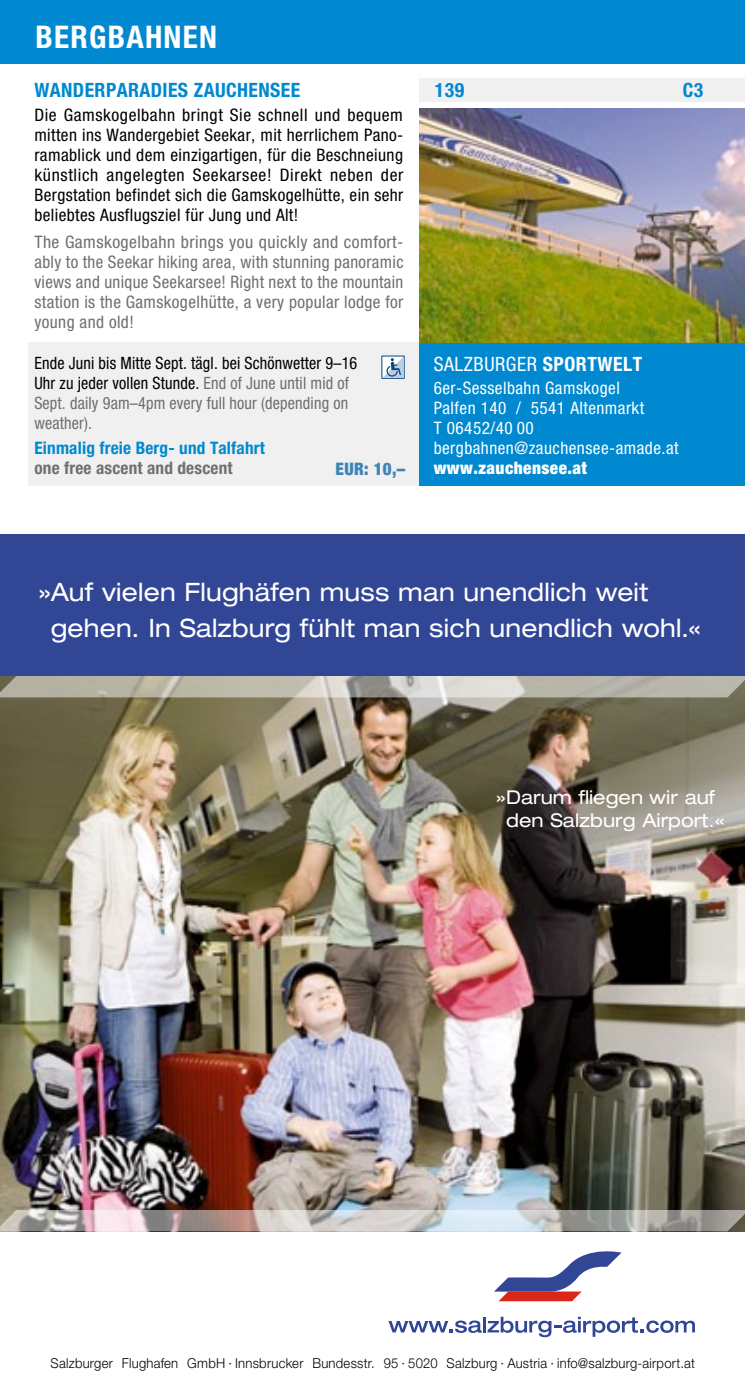
<style>
.page{position:relative;width:745px;height:1382px;background:#fff}
.page>*{position:absolute;margin:0;border:0;box-sizing:border-box;transform-origin:0 0}
.t1{font:700 condensed 31.25px "Helvetica Neue LT Std";letter-spacing:.04em;color:#fff}
.t2{font:expanded 25.25px/35.8px "Helvetica Neue LT";letter-spacing:.01em;color:#fff;scale:.95 1}
.t3{font:700 condensed 19.75px "Helvetica Neue LT Std";letter-spacing:.02em;color:#0089d0}
.t4{font:condensed 19.75px "Helvetica Neue LT Std";color:#fff}
.t5{font:700 condensed 19.75px "Helvetica Neue LT Std";color:#fff}
.t6{font:expanded 19px/22.8px "Helvetica Neue LT";color:#fff;text-align:center}
.t7{font:condensed 17.25px/20px "Helvetica Neue LT Std";letter-spacing:.025em;color:#000;text-align:justify}
.t8{font:condensed 17.25px/20px "Helvetica Neue LT Std";letter-spacing:.025em;color:#6f6f6f;text-align:justify}
.t9{font:condensed 17.25px/20px "Helvetica Neue LT Std";letter-spacing:.025em;color:#fff}
.t10{font:700 condensed 17.25px "Helvetica Neue LT Std";letter-spacing:.01em;color:#0089d0}
.t11{font:700 condensed 17.25px "Helvetica Neue LT Std";letter-spacing:.01em;color:#6f6f6f}
.t12{font:900 condensed 17.25px "Helvetica Neue LT Std";letter-spacing:.025em;color:#fff}
.t13{font:900 condensed 17.25px "Helvetica Neue LT Std";color:#3e84b5}
.t14{font:condensed 17px/20px "Helvetica Neue LT Std";letter-spacing:.01em;color:#6f6f6f;scale:.95 1}
.t15{font:300 13.75px "Helvetica Neue LT";letter-spacing:.02em;color:#000;scale:.95 1}
.s1{color:#000}
</style>
<div class="page">
<div style="left:29px;top:342px;width:399px;height:143px;background:#f0f0f0"></div>
<div style="left:0;top:0;width:744px;height:64px;background:#0089d0"></div>
<div style="left:419px;top:78px;width:325px;height:23px;background:#f0f0f0"></div>
<img style="left:419px;top:108px;width:325px;height:235px">
<div style="left:419px;top:343px;width:325px;height:142px;background:#0089d0"></div>
<img style="left:0;top:697px;width:744px;height:513px">
<div style="left:0;top:535px;width:744px;height:141px;background:#324696"></div>
<svg style="left:494px;top:1251px;width:127px;height:50px"></svg>
<svg style="left:388px;top:1317px;width:306px;height:20px"></svg>
<svg style="left:0;top:676px;width:744px;height:21px"></svg>
<svg style="left:0;top:1210px;width:744px;height:21px"></svg>
<svg style="left:381px;top:356px;width:23px;height:23px"></svg>
<svg style="left:382px;top:357px;width:21px;height:21px"></svg>
<h1 class="t1" style="left:35px;top:18px;width:183px">BERGBAHNEN</h1>
<p class="t3" style="left:34px;top:79px;width:28px">Wander</p>
<p class="t3" style="left:106px;top:79px;width:23px">parad</p>
<p class="t3" style="left:162px;top:79px;width:126px">ies Zauchensee</p>
<p class="t3" style="left:434px;top:79px;width:31px">139</p>
<p class="t3" style="left:682px;top:79px;width:22px">C 3</p>
<p class="t7" style="left:34px;top:104px;width:370px">Die Gamskogelbahn bringt Sie schnell und bequem mitten ins Wandergebiet Seekar, mit herrlichem Pano&shy;ramablick und dem einzigartigen, für die Beschneiung künstlich angelegten Seekarsee! Direkt neben der Bergstation befindet sich die Gamskogelhütte, ein sehr beliebtes Ausflugsziel für Jung und Alt!</p>
<p class="t8" style="left:34px;top:231px;width:370px">The Gamskogelbahn brings you quickly and comfort&shy;ably to the Seekar hiking area, with stunning panoramic views and unique Seekarsee! Right next to the mountain station is the Gamskogelhütte, a very popular lodge for young and old!</p>
<p class="t14" style="left:34px;top:352px;width:341px"><span class="s1">Ende Juni bis Mitte Sept. tägl. bei Schönwetter 9–16<br>Uhr zu jeder vollen Stunde.</span> End of June until mid of Sept. daily 9am–4pm every full hour (depending on weather).</p>
<p class="t10" style="left:34px;top:438px;width:232px">Einmalig freie Berg- und Talfahrt</p>
<p class="t11" style="left:34px;top:458px;width:199px">one free ascent and descent</p>
<p class="t13" style="left:335px;top:458px;width:71px">EUR: 10,–</p>
<p class="t4" style="left:433px;top:352px;width:22px">Salzburger</p>
<p class="t5" style="left:542px;top:352px;width:45px">Sportwelt</p>
<p class="t9" style="left:433px;top:378px;width:246px">6er-Sesselbahn Gamskogel<br>Palfen 140 / 5541 Altenmarkt<br>T 06452/40 00 bergbahnen@zauchensee-amade.at</p>
<p class="t12" style="left:433px;top:458px;width:155px">www.zauchensee.at</p>
<h2 class="t2" style="left:51px;top:574px;width:686px;text-indent:-13px">»Auf vielen Flughäfen muss man unendlich weit gehen. In Salzburg fühlt man sich unendlich wohl.«</h2>
<p class="t6" style="left:495px;top:786px;width:230px">»Darum fliegen wir auf den Salzburg Airport.«</p>
<p class="t15" style="left:51px;top:1355px;width:679px">Salzburger Flughafen GmbH · Innsbrucker Bundesstr. 95 · 5020 Salzburg · Austria · info@salzburg-airport.at</p>
</div>
